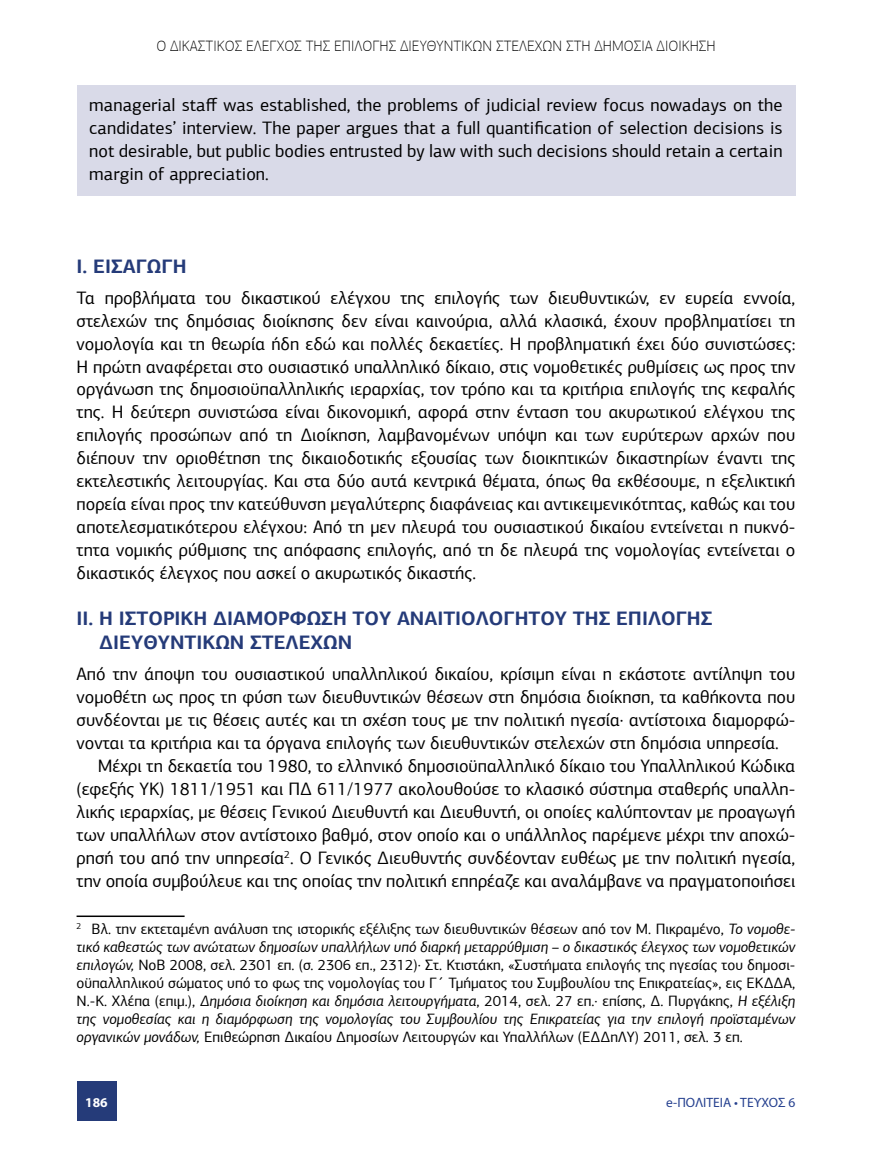
<style>
.page{position:relative;width:872px;height:1170px;background:#fff}
.page>*{position:absolute;margin:0;border:0;box-sizing:border-box;transform-origin:0 0}
.t1{font:700 19.5px/23.7px "PF Agora Sans Pro";color:#253b79}
.t2{font:18px/23px "PF Agora Sans Pro";color:#000;text-align:justify}
.t3{font:15px/18px "PF Agora Sans Pro";color:#000;text-align:justify}
.t4{font:100 15px "PF Agora Sans Pro";color:#000}
.t5{font:13.5px "Myriad Pro";color:#25408f}
.t6{font:700 13.5px "Myriad Pro";color:#fff}
.s1{font-style:italic}
</style>
<div class="page">
<div style="left:77px;top:1080px;width:40px;height:40px;background:#253b79"></div>
<div style="left:77px;top:85px;width:718px;height:111px;background:#d9dae8"></div>
<hr style="left:77px;top:915px;width:108px;height:1px;background:#000">
<p class="t4" style="left:156px;top:37px;width:561px">Ο ΔΙΚΑΣΤΙΚΌΣ ΈΛΕΓΧΟΣ ΤΗΣ ΕΠΙΛΟΓΉΣ ΔΙΕΥΘΥΝΤΙΚΏΝ ΣΤΕΛΕΧΏΝ ΣΤΗ ΔΗΜΌΣΙΑ ΔΙΟΊ ΚΗΣΗ</p>
<p class="t2" style="left:89px;top:94px;width:695px">managerial staff was established, the problems of judicial review focus nowadays on the candidates’ interview. The paper argues that a full quantification of selection decisions is not desirable, but public bodies entrusted by law with such decisions should retain a certain margin of appreciation.</p>
<p class="t1" style="left:77px;top:254px;width:109px">I. ΕΙΣΑΓΩΓΉ</p>
<p class="t2" style="left:77px;top:286px;width:720px">Τα προβλήματα του δικαστικού ελέγχου της επιλογής των διευθυντικών, εν ευρεία εννοία, στελεχών της δημόσιας διοίκησης δεν είναι καινούρια, αλλά κλασικά, έχουν προβληματίσει τη νομολογία και τη θεωρία ήδη εδώ και πολλές δεκαετίες. Η προβληματική έχει δύο συνιστώσες:<br>Η πρώτη αναφέρεται στο ουσιαστικό υπαλληλικό δίκαιο, στις νομοθετικές ρυθμίσεις ως προς την οργάνωση της δημοσιοϋπαλληλικής ιεραρχίας, τον τρόπο και τα κριτήρια επιλογής της κεφαλής της. Η δεύτερη συνιστώσα είναι δικονομική, αφορά στην ένταση του ακυρωτικού ελέγχου της επιλογής προσώπων από τη Διοίκηση, λαμβανομένων υπόψη και των ευρύτερων αρχών που διέπουν την οριοθέτηση της δικαιοδοτικής εξουσίας των διοικητικών δικαστηρίων έναντι της εκτελεστικής λειτουργίας. Και στα δύο αυτά κεντρικά θέματα, όπως θα εκθέσουμε, η εξελικτική πορεία είναι προς την κατεύθυνση μεγαλύτερης διαφάνειας και αντικειμενικότητας, καθώς και του αποτελεσματικότερου ελέγχου: Από τη μεν πλευρά του ουσιαστικού δικαίου εντείνεται η πυκνό&shy;τητα νομικής ρύθμισης της απόφασης επιλογής, από τη δε πλευρά της νομολογίας εντείνεται ο δικαστικός έλεγχος που ασκεί ο ακυρωτικός δικαστής.</p>
<p class="t1" style="left:99px;top:606px;width:615px;text-indent:-23px">II. Η ΙΣΤΟΡΙΚΉ ΔΙΑΜΌΡΦΩΣΗ ΤΟΥ ΑΝΑΙΤΙΟΛΌΓΗΤΟΥ ΤΗΣ ΕΠΙΛΟΓΉΣ<br>ΔΙΕΥΘΥΝΤΙΚΏΝ ΣΤΕΛΕΧΏΝ</p>
<p class="t2" style="left:77px;top:662px;width:720px">Από την άποψη του ουσιαστικού υπαλληλικού δικαίου, κρίσιμη είναι η εκάστοτε αντίληψη του</p>
<p class="t2" style="left:77px;top:685px;width:720px">νομοθέτη ως προς τη φύση των διευθυντικών θέσεων στη δημόσια διοίκηση, τα καθήκοντα που</p>
<p class="t2" style="left:77px;top:708px;width:720px">συνδέονται με τις θέσεις αυτές και τη σχέση τους με την πολιτική ηγεσία· αντίστοιχα διαμορφώ-</p>
<p class="t2" style="left:77px;top:731px;width:704px">νονται τα κριτήρια και τα όργανα επιλογής των διευθυντικών στελεχών στη δημόσια υπηρεσία.</p>
<p class="t2" style="left:98px;top:754px;width:699px">Μέχρι τη δεκαετία του 1980, το ελληνικό δημοσιοϋπαλληλικό δίκαιο του Υπαλληλικού Κώδικα</p>
<p class="t2" style="left:77px;top:777px;width:720px">(εφεξής ΥΚ) 1811/1951 και ΠΔ 611/1977 ακολουθούσε το κλασικό σύστημα σταθερής υπαλλη-</p>
<p class="t2" style="left:77px;top:800px;width:720px">λικής ιεραρχίας, με θέσεις Γενικού Διευθυντή και Διευθυντή, οι οποίες καλύπτονταν με προαγωγή</p>
<p class="t2" style="left:77px;top:823px;width:720px">των υπαλλήλων στον αντίστοιχο βαθμό, στον οποίο και ο υπάλληλος παρέμενε μέχρι την αποχώ-</p>
<p class="t2" style="left:77px;top:846px;width:720px">ρησή του από την υπηρεσία<sup>2</sup>. Ο Γενικός Διευθυντής συνδέονταν ευθέως με την πολιτική ηγεσία,</p>
<p class="t2" style="left:77px;top:868px;width:720px">την οποία συμβούλευε και της οποίας την πολιτική επηρέαζε και αναλάμβανε να πραγματοποιήσει</p>
<p class="t3" style="left:77px;top:920px;width:720px"><sup>2</sup> Βλ. την εκτεταμένη ανάλυση της ιστορικής εξέλιξης των διευθυντικών θέσεων από τον Μ. Πικραμένο, <span class="s1">Το νομοθε&shy;τικό καθεστώς των ανώτατων δημοσίων υπαλλήλων υπό διαρκή μεταρρύθμιση – ο δικαστικός έλεγχος των νομοθετικών επιλογών,</span> ΝοΒ 2008, σελ. 2301 επ. (σ. 2306 επ., 2312)· Στ. Κτιστάκη, «Συστήματα επιλογής της ηγεσίας του δημοσι&shy;οϋπαλληλικού σώματος υπό το φως της νομολογίας του Γ΄ Τμήματος του Συμβουλίου της Επικρατείας», εις ΕΚΔΔΑ, Ν.-Κ. Χλέπα (επιμ.), <span class="s1">Δημόσια διοίκηση και δημόσια λειτουργήματα</span>, 2014, σελ. 27 επ.· επίσης, Δ. Πυργάκης, <span class="s1">Η εξέλιξη της νομοθεσίας και η διαμόρφωση της νομολογίας του Συμβουλίου της Επικρατείας για την επιλογή προϊσταμένων οργανικών μονάδων,</span> Επιθεώρηση Δικαίου Δημοσίων Λειτουργών και Υπαλλήλων (ΕΔΔηΛΥ) 2011, σελ. 3 επ.</p>
<p class="t6" style="left:85px;top:1093px;width:24px">186</p>
<p class="t5" style="left:666px;top:1093px;width:131px">e-ΠΟΛΙΤΕΙΑ • ΤΕΥΧΟΣ 6</p>
</div>
